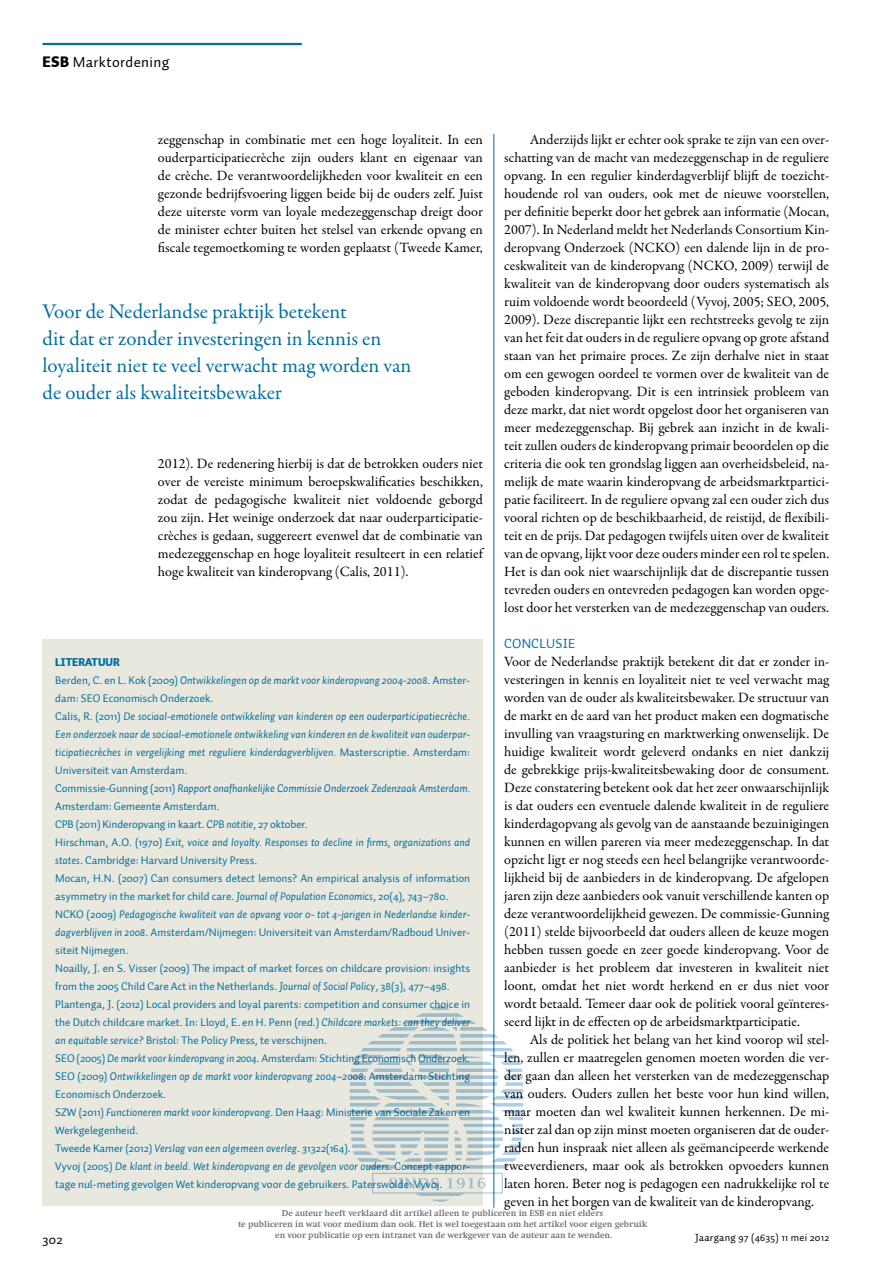
<style>
.page{position:relative;width:893px;height:1263px;background:#fff}
.page>*{position:absolute;margin:0;border:0;box-sizing:border-box;transform-origin:0 0}
.t1{font:21px/27px "Garamond Premr Pro";letter-spacing:-.005em;color:#006f9f}
.t2{font:15px "Auto 1";color:#000}
.t3{font:14.25px/18px "Garamond Premr Pro";color:#000;text-align:justify}
.t4{font:13.5px "Auto 1";letter-spacing:.01em;color:#006f9f}
.t5{font:13.5px "Auto 1";color:#000}
.t6{font:11.25px/18px "Auto 1";color:#006f9f}
.t7{font:italic 11.25px/18px "Auto 1";color:#006f9f}
.t8{font:10.5px "Auto 1";letter-spacing:.025em;color:#000}
.t9{font:700 9px/10.8px "Swift";color:#6d6e71;text-align:center}
.s1{font-weight:900}
.s2{font-weight:900;font-style:normal}
.s3{font-style:normal}
.s4{font-style:italic}
</style>
<div class="page">
<hr style="left:43px;top:43px;width:259px;height:2px;background:#006f9f">
<hr style="left:494px;top:134px;width:1px;height:1074px;background:#006a99">
<div style="left:43px;top:639px;width:440px;height:567px;background:#e9e8df"></div>
<svg style="left:349px;top:1006px;width:175px;height:202px"></svg>
<p class="t2" style="left:43px;top:53px;width:128px"><span class="s1">ESB</span> Marktordening</p>
<p class="t3" style="left:504px;top:131px;width:327px;text-indent:26px">Anderzijds lijkt er echter ook sprake te zijn van een over&shy;schatting van de macht van medezeggenschap in de reguliere opvang. In een regulier kinderdagverblijf blijft de toezicht&shy;houdende rol van ouders, ook met de nieuwe voorstellen, per definitie beperkt door het gebrek aan informatie (Mocan, 2007). In Nederland meldt het Nederlands Consortium Kin&shy;deropvang Onderzoek (NCKO) een dalende lijn in de pro&shy;ceskwaliteit van de kinderopvang (NCKO, 2009) terwijl de kwaliteit van de kinderopvang door ouders systematisch als ruim voldoende wordt beoordeeld (Vyvoj, 2005; SEO, 2005, 2009). Deze discrepantie lijkt een rechtstreeks gevolg te zijn van het feit dat ouders in de reguliere opvang op grote afstand staan van het primaire proces. Ze zijn derhalve niet in staat om een gewogen oordeel te vormen over de kwaliteit van de geboden kinderopvang. Dit is een intrinsiek probleem van deze markt, dat niet wordt opgelost door het organiseren van meer medezeggenschap. Bij gebrek aan inzicht in de kwali&shy;teit zullen ouders de kinderopvang primair beoordelen op die criteria die ook ten grondslag liggen aan overheidsbeleid, na&shy;melijk de mate waarin kinderopvang de arbeidsmarktpartici&shy;patie faciliteert. In de reguliere opvang zal een ouder zich dus vooral richten op de beschikbaarheid, de reistijd, de flexibili&shy;teit en de prijs. Dat pedagogen twijfels uiten over de kwaliteit van de opvang, lijkt voor deze ouders minder een rol te spelen.<br>Het is dan ook niet waarschijnlijk dat de discrepantie tussen tevreden ouders en ontevreden pedagogen kan worden opge&shy;lost door het versterken van de medezeggenschap van ouders.</p>
<p class="t4" style="left:504px;top:635px;width:73px">Conclusie</p>
<p class="t3" style="left:504px;top:653px;width:326px">Voor de Nederlandse praktijk betekent dit dat er zonder in&shy;vesteringen in kennis en loyaliteit niet te veel verwacht mag worden van de ouder als kwaliteitsbewaker. De structuur van de markt en de aard van het product maken een dogmatische invulling van vraagsturing en marktwerking onwenselijk. De huidige kwaliteit wordt geleverd ondanks en niet dankzij de gebrekkige prijs-kwaliteitsbewaking door de consument.<br>Deze constatering betekent ook dat het zeer onwaarschijnlijk is dat ouders een eventuele dalende kwaliteit in de reguliere kinderdagopvang als gevolg van de aanstaande bezuinigingen kunnen en willen pareren via meer medezeggenschap. In dat opzicht ligt er nog steeds een heel belangrijke verantwoorde&shy;lijkheid bij de aanbieders in de kinderopvang. De afgelopen jaren zijn deze aanbieders ook vanuit verschillende kanten op deze verantwoordelijkheid gewezen. De commissie-Gunning (2011) stelde bijvoorbeeld dat ouders alleen de keuze mogen hebben tussen goede en zeer goede kinderopvang. Voor de aanbieder is het probleem dat investeren in kwaliteit niet loont, omdat het niet wordt herkend en er dus niet voor wordt betaald. Temeer daar ook de politiek vooral geïnteres&shy;seerd lijkt in de effecten op de arbeidsmarktparticipatie.</p>
<p class="t3" style="left:504px;top:1031px;width:327px;text-indent:26px">Als de politiek het belang van het kind voorop wil stel&shy;len, zullen er maatregelen genomen moeten worden die ver&shy;der gaan dan alleen het versterken van de medezeggenschap van ouders. Ouders zullen het beste voor hun kind willen, maar moeten dan wel kwaliteit kunnen herkennen. De mi&shy;nister zal dan op zijn minst moeten organiseren dat de ouder&shy;raden hun inspraak niet alleen als geëmancipeerde werkende tweeverdieners, maar ook als betrokken opvoeders kunnen laten horen. Beter nog is pedagogen een nadrukkelijke rol te geven in het borgen van de kwaliteit van de kinderopvang.</p>
<p class="t3" style="left:158px;top:131px;width:327px">zeggenschap in combinatie met een hoge loyaliteit. In een ouderparticipatiecrèche zijn ouders klant en eigenaar van de crèche. De verantwoordelijkheden voor kwaliteit en een gezonde bedrijfsvoering liggen beide bij de ouders zelf. Juist deze uiterste vorm van loyale medezeggenschap dreigt door de minister echter buiten het stelsel van erkende opvang en fiscale tegemoetkoming te worden geplaatst (Tweede Kamer,</p>
<h1 class="t1" style="left:43px;top:299px;width:370px">Voor de Nederlandse praktijk betekent<br>dit dat er zonder investeringen in kennis en loyaliteit niet te veel verwacht mag worden van de ouder als kwaliteitsbewaker</h1>
<p class="t3" style="left:158px;top:455px;width:326px">2012). De redenering hierbij is dat de betrokken ouders niet over de vereiste minimum beroepskwalificaties beschikken, zodat de pedagogische kwaliteit niet voldoende geborgd zou zijn. Het weinige onderzoek dat naar ouderparticipatie&shy;crèches is gedaan, suggereert evenwel dat de combinatie van medezeggenschap en hoge loyaliteit resulteert in een relatief hoge kwaliteit van kinderopvang (Calis, 2011).</p>
<p class="t7" style="left:55px;top:653px;width:416px"><span class="s2">LITERATUUR<br></span><span class="s3">Berden, C. en L. Kok (2009)</span> Ontwikkelingen op de markt voor kinderopvang 2004-2008<span class="s3">. Amster&shy;dam: SEO</span></p>
<p class="t6" style="left:55px;top:689px;width:416px;text-indent:47px">Economisch Onderzoek.<br>Calis, R. (2011) <span class="s4">De sociaal-emotionele ontwikkeling van kinderen op een ouderparticipatiecrèche.<br>Een onderzoek naar de sociaal-emotionele ontwikkeling van kinderen en de kwaliteit van ouderpar&shy;ticipatiecrèches in vergelijking met reguliere kinderdagverblijven.</span> Masterscriptie. Amsterdam:<br>Universiteit van Amsterdam.<br>Commissie-Gunning (2011) <span class="s4">Rapport onafhankelijke Commissie Onderzoek Zedenzaak Amsterdam.<br></span>Amsterdam: Gemeente Amsterdam.<br>CPB (2011) Kinderopvang in kaart. <span class="s4">CPB notitie,</span> 27 oktober.<br>Hirschman, A.O. (1970) <span class="s4">Exit, voice and loyalty. Responses to decline in firms, organizations and states</span>. Cambridge: Harvard University Press.<br>Mocan, H.N . (2007) Can consumers detect lemons? An empirical analysis of information asymmetry in the market for child care. <span class="s4">Journal of Population Economics</span>, 20(4), 743–780.<br>N CKO (2009) <span class="s4">Pedagogische kwaliteit van de opvang voor 0- tot 4-jarigen in Nederlandse kinder&shy;dagverblijven in 2008</span>. Amsterdam/N ijmegen: Universiteit van Amsterdam/Radboud Univer&shy;siteit N ijmegen.<br>N oailly, J. en S. Visser (2009) The impact of market forces on childcare provision: insights from the 2005 Child Care Act in the N etherlands. <span class="s4">Journal of Social Policy</span>, 38(3), 477–498.<br>Plantenga, J. (2012) Local providers and loyal parents: competition and consumer choice in the Dutch childcare market. In: Lloyd, E. en H. Penn (red.) <span class="s4">Childcare markets: can they deliver an equitable service?</span> Bristol: The Policy Press, te verschijnen.<br>SEO</p>
<p class="t6" style="left:77px;top:1049px;width:395px">(2005) <span class="s4">De markt voor kinderopvang in 2004</span>. Amsterdam: Stichting Economisch Onderzoek.</p>
<p class="t6" style="left:55px;top:1067px;width:416px;text-indent:22px">(2009) <span class="s4">Ontwikkelingen op de markt voor kinderopvang 2004–2008</span>. Amsterdam: Stichting Economisch Onderzoek.<br>SZW (2011) <span class="s4">Functioneren markt voor kinderopvang</span>. Den Haag: Ministerie van Sociale Zaken en Werkgelegenheid.<br>Tweede Kamer (2012) <span class="s4">Verslag van een algemeen overleg</span>. 31322(164).<br>Vyvoj (2005) <span class="s4">De klant in beeld. Wet kinderopvang en de gevolgen voor ouders</span>. Concept rappor&shy;tage nul-meting gevolgen Wet kinderopvang voor de gebruikers. Paterswolde: Vyvoj.</p>
<p class="t6" style="left:55px;top:1067px;width:8px">SEO</p>
<p class="t9" style="left:238px;top:1208px;width:411px">De auteur heeft verklaard dit artikel alleen te publiceren in ESB en niet elders<br>te publiceren in wat voor medium dan ook. Het is wel toegestaan om het artikel voor eigen gebruik en voor publicatie op een intranet van de werkgever van de auteur aan te wenden.</p>
<p class="t5" style="left:43px;top:1231px;width:22px">302</p>
<p class="t8" style="left:695px;top:1231px;width:135px">Jaargang 97 (4635) 11 mei 2012</p>
</div>
